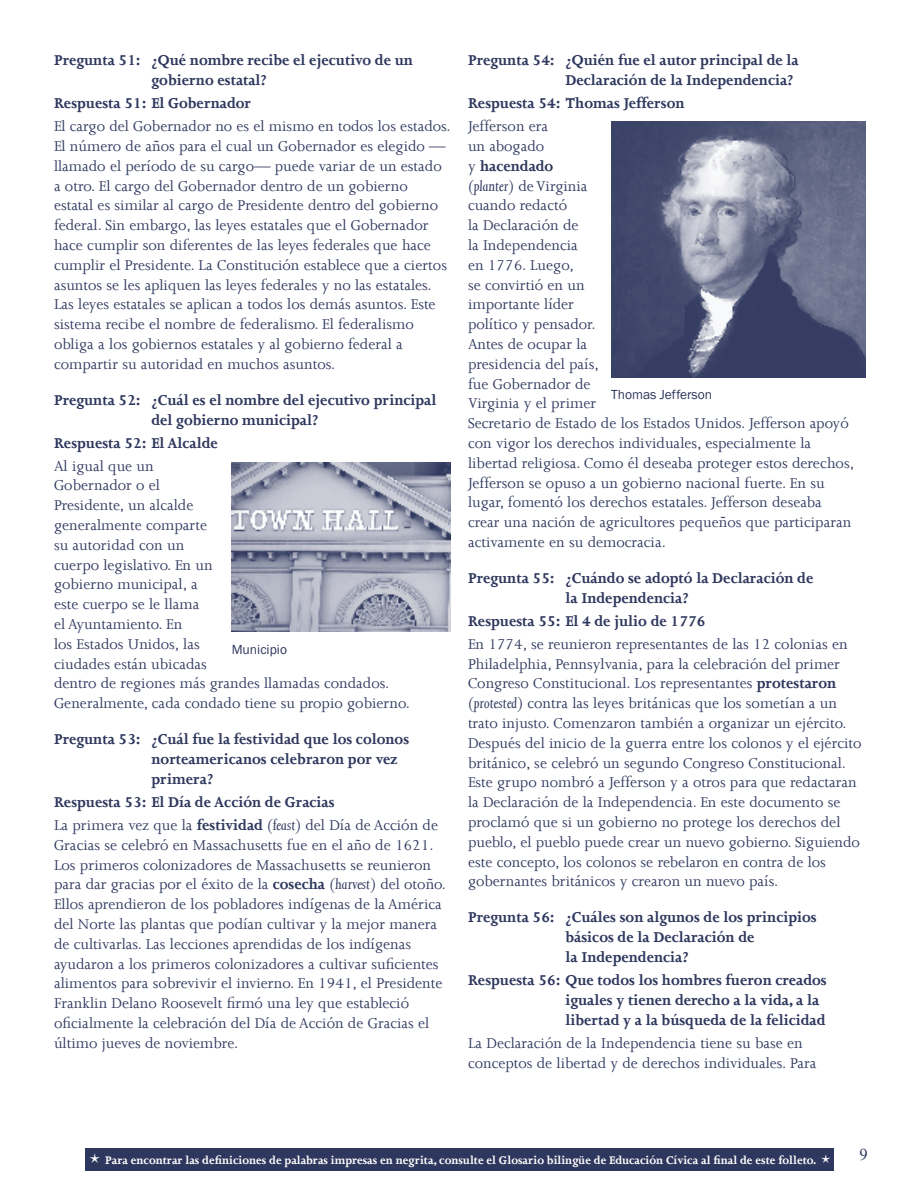
<style>
.page{position:relative;width:918px;height:1188px;background:#fff}
.page>*{position:absolute;margin:0;border:0;box-sizing:border-box;transform-origin:0 0}
.Normal_last{font:16.5px/19.8px "Joanna";color:#2e375d}
.questions{font:700 16.5px/19.8px "Joanna";color:#2e375d}
.answer{font:700 16.5px/19.8px "Joanna";color:#2e375d}
.t1{font:16.5px "Times New Roman";color:#2e375d}
.t2{font:13.5px "Franklin Gothic";color:#2e375d}
.t3{font:700 12.75px "Joanna";color:#fff}
.s1{font-weight:700}
.s2{font-style:italic}
</style>
<div class="page">
<div style="left:85px;top:1148px;width:748px;height:23px;background:#2e375d"></div>
<img style="left:232px;top:462px;width:219px;height:169px">
<img style="left:611px;top:122px;width:255px;height:255px">
<p class="questions" style="left:152px;top:50px;width:263px;text-indent:-98px">Pregunta 51: ¿Qué nombre recibe el ejecutivo de un gobierno estatal?</p>
<p class="answer" style="left:54px;top:93px;width:199px">Respuesta 51: El Gobernador</p>
<p class="Normal_last" style="left:54px;top:116px;width:398px">El cargo del Gobernador no es el mismo en todos los estados.<br>El número de años para el cual un Gobernador es elegido — llamado el período de su cargo— puede variar de un estado a otro. El cargo del Gobernador dentro de un gobierno estatal es similar al cargo de Presidente dentro del gobierno federal. Sin embargo, las leyes estatales que el Gobernador hace cumplir son diferentes de las leyes federales que hace cumplir el Presidente. La Constitución establece que a ciertos asuntos se les apliquen las leyes federales y no las estatales.<br>Las leyes estatales se aplican a todos los demás asuntos. Este sistema recibe el nombre de federalismo. El federalismo obliga a los gobiernos estatales y al gobierno federal a compartir su autoridad en muchos asuntos.</p>
<p class="questions" style="left:152px;top:389px;width:286px;text-indent:-98px">Pregunta 52: ¿Cuál es el nombre del ejecutivo principal del gobierno municipal?</p>
<p class="answer" style="left:54px;top:432px;width:165px">Respuesta 52: El Alcalde</p>
<p class="Normal_last" style="left:54px;top:455px;width:357px">Al igual que un<br>Gobernador o el<br>Presidente, un alcalde<br>generalmente comparte<br>su autoridad con un<br>cuerpo legislativo. En un<br>gobierno municipal, a<br>este cuerpo se le llama<br>el Ayuntamiento. En<br>los Estados Unidos, las<br>ciudades están ubicadas<br>dentro de regiones más grandes llamadas condados.<br>Generalmente, cada condado tiene su propio gobierno.</p>
<p class="questions" style="left:152px;top:729px;width:259px;text-indent:-98px">Pregunta 53: ¿Cuál fue la festividad que los colonos norteamericanos celebraron por vez primera?</p>
<p class="answer" style="left:54px;top:792px;width:282px">Respuesta 53: El Día de Acción de Gracias</p>
<p class="Normal_last" style="left:54px;top:815px;width:393px">La primera vez que la <span class="s1">festividad</span> <span class="s2">(feast)</span> del Día de Acción de Gracias se celebró en Massachusetts fue en el año de 1621.<br>Los primeros colonizadores de Massachusetts se reunieron para dar gracias por el éxito de la <span class="s1">cosecha</span> <span class="s2">(harvest)</span> del otoño.<br>Ellos aprendieron de los pobladores indígenas de la América del Norte las plantas que podían cultivar y la mejor manera de cultivarlas. Las lecciones aprendidas de los indígenas ayudaron a los primeros colonizadores a cultivar suficientes alimentos para sobrevivir el invierno. En 1941, el Presidente Franklin Delano Roosevelt firmó una ley que estableció oficialmente la celebración del Día de Acción de Gracias el último jueves de noviembre.</p>
<p class="t2" style="left:232px;top:641px;width:57px">Municipio</p>
<p class="questions" style="left:566px;top:50px;width:235px;text-indent:-98px">Pregunta 54: ¿Quién fue el autor principal de la<br>Declaración de la Independencia?</p>
<p class="answer" style="left:468px;top:93px;width:218px">Respuesta 54: Thomas Jefferson</p>
<p class="Normal_last" style="left:468px;top:116px;width:388px">Jefferson era<br>un abogado<br>y <span class="s1">hacendado<br></span><span class="s2">(planter)</span> de Virginia<br>cuando redactó<br>la Declaración de<br>la Independencia<br>en 1776. Luego,<br>se convirtió en un<br>importante líder<br>político y pensador.<br>Antes de ocupar la<br>presidencia del país,<br>fue Gobernador de<br>Virginia y el primer<br>Secretario de Estado de los Estados Unidos. Jefferson apoyó con vigor los derechos individuales, especialmente la libertad religiosa. Como él deseaba proteger estos derechos,<br>Jefferson se opuso a un gobierno nacional fuerte. En su lugar, fomentó los derechos estatales. Jefferson deseaba crear una nación de agricultores pequeños que participaran activamente en su democracia.</p>
<p class="questions" style="left:566px;top:568px;width:249px;text-indent:-98px">Pregunta 55: ¿Cuándo se adoptó la Declaración de la Independencia?</p>
<p class="answer" style="left:468px;top:610px;width:239px">Respuesta 55: El 4 de julio de 1776</p>
<p class="Normal_last" style="left:468px;top:633px;width:395px">En 1774, se reunieron representantes de las 12 colonias en Philadelphia, Pennsylvania, para la celebración del primer Congreso Constitucional. Los representantes <span class="s1">protestaron </span><span class="s2">(protested)</span> contra las leyes británicas que los sometían a un trato injusto. Comenzaron también a organizar un ejército.<br>Después del inicio de la guerra entre los colonos y el ejército británico, se celebró un segundo Congreso Constitucional.<br>Este grupo nombró a Jefferson y a otros para que redactaran la Declaración de la Independencia. En este documento se proclamó que si un gobierno no protege los derechos del pueblo, el pueblo puede crear un nuevo gobierno. Siguiendo este concepto, los colonos se rebelaron en contra de los gobernantes británicos y crearon un nuevo país.</p>
<p class="questions" style="left:566px;top:907px;width:253px;text-indent:-98px">Pregunta 56: ¿Cuáles son algunos de los principios básicos de la Declaración de<br>la Independencia?</p>
<p class="answer" style="left:566px;top:970px;width:263px;text-indent:-98px">Respuesta 56: Que todos los hombres fueron creados iguales y tienen derecho a la vida, a la libertad y a la búsqueda de la felicidad</p>
<p class="Normal_last" style="left:468px;top:1032px;width:350px">La Declaración de la Independencia tiene su base en conceptos de libertad y de derechos individuales. Para</p>
<p class="t2" style="left:611px;top:386px;width:102px">Thomas Jefferson</p>
<p class="t3" style="left:105px;top:1152px;width:713px">Para encontrar las definiciones de palabras impresas en negrita, consulte el Glosario bilingüe de Educación Cívica al final de este folleto.</p>
<p class="t1" style="left:859px;top:1144px;width:10px">9</p>
</div>
